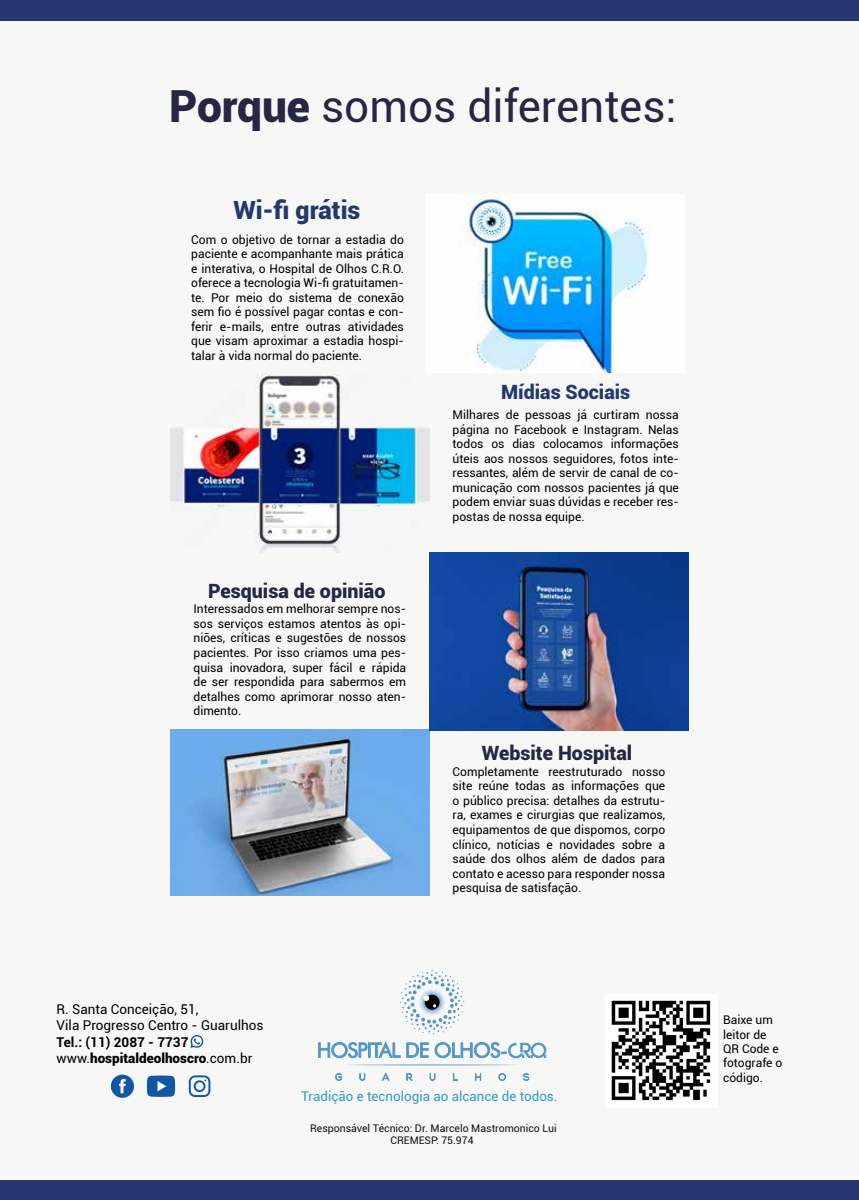
<style>
.page{position:relative;width:859px;height:1200px;background:#fff}
.page>*{position:absolute;margin:0;border:0;box-sizing:border-box;transform-origin:0 0}
.t1{font:44.25px "Roboto";color:#252745}
.t2{font:900 25.05px "Roboto";color:#23386e}
.t3{font:900 19.65px "Roboto";color:#252745}
.t4{font:900 19.65px "Roboto";color:#23386e}
.t5{font:13.5px/16.2px "Roboto";color:#000}
.t6{font:700 13.5px/16.2px "Roboto";color:#000}
.t7{font:13.35px "Roboto";color:#39c}
.t8{font:12.15px/14.5px "Roboto";color:#000;text-align:justify}
.t9{font:12px/14.4px "Roboto";color:#000}
.t10{font:10.5px/12.6px "Roboto";color:#12110c;text-align:center}
.s1{font-weight:900}
.s2{font-weight:400}
</style>
<div class="page">
<div style="left:0;top:0;width:859px;height:1199px;background:#f7f8f6"></div>
<div style="left:0;top:0;width:859px;height:20px;background:#24386f"></div>
<div style="left:0;top:1180px;width:859px;height:19px;background:#24386f"></div>
<img style="left:464px;top:196px;width:183px;height:177px">
<img style="left:170px;top:729px;width:259px;height:166px">
<img style="left:170px;top:374px;width:259px;height:178px">
<img style="left:429px;top:552px;width:259px;height:178px">
<img style="left:611px;top:1000px;width:100px;height:101px">
<svg style="left:345px;top:1064px;width:175px;height:1px"></svg>
<svg style="left:335px;top:1073px;width:7px;height:7px"></svg>
<svg style="left:359px;top:1073px;width:6px;height:7px"></svg>
<svg style="left:382px;top:1073px;width:7px;height:7px"></svg>
<svg style="left:406px;top:1073px;width:6px;height:7px"></svg>
<svg style="left:430px;top:1073px;width:5px;height:7px"></svg>
<svg style="left:453px;top:1073px;width:5px;height:7px"></svg>
<svg style="left:475px;top:1073px;width:6px;height:7px"></svg>
<svg style="left:498px;top:1073px;width:8px;height:7px"></svg>
<svg style="left:523px;top:1073px;width:6px;height:7px"></svg>
<svg style="left:318px;top:1041px;width:228px;height:17px"></svg>
<svg style="left:400px;top:970px;width:64px;height:64px"></svg>
<svg style="left:111px;top:1074px;width:23px;height:23px"></svg>
<svg style="left:147px;top:1075px;width:29px;height:21px"></svg>
<svg style="left:189px;top:1075px;width:21px;height:21px"></svg>
<svg style="left:191px;top:1035px;width:12px;height:12px"></svg>
<h1 class="t1" style="left:169px;top:75px;width:509px"><span class="s1">Porque</span> somos diferentes:</h1>
<h2 class="t2" style="left:233px;top:192px;width:129px">Wi-fi grátis</h2>
<p class="t8" style="left:191px;top:232px;width:214px">Com o objetivo de tornar a estadia do paciente e acompanhante mais prática e interativa, o Hospital de Olhos C.R.O. oferece a tecnologia Wi-fi gratuitamen&shy;te. Por meio do sistema de conexão sem fio é possível pagar contas e con&shy;ferir e-mails, entre outras atividades que visam aproximar a estadia hospi&shy;talar à vida normal do paciente.</p>
<h3 class="t3" style="left:208px;top:577px;width:179px">Pesquisa de opinião</h3>
<p class="t8" style="left:193px;top:601px;width:214px">Interessados em melhorar sempre nos&shy;sos serviços estamos atentos às opi&shy;niões, críticas e sugestões de nossos pacientes. Por isso criamos uma pes&shy;quisa inovadora, super fácil e rápida de ser respondida para sabermos em detalhes como aprimorar nosso aten&shy;dimento.</p>
<p class="t5" style="left:57px;top:1000px;width:208px">R. Santa Conceição, 51,<br>Vila Progresso Centro - Guarulhos</p>
<p class="t6" style="left:57px;top:1032px;width:197px">Tel.: (11) 2087 - 7737 <span class="s2">www.</span><span class="s1">hospitaldeolhoscro</span><span class="s2">.com.br</span></p>
<h3 class="t4" style="left:501px;top:378px;width:131px">Mídias Sociais</h3>
<p class="t8" style="left:453px;top:407px;width:228px">Milhares de pessoas já curtiram nossa página no Facebook e Instagram. Nelas todos os dias colocamos informações úteis aos nossos seguidores, fotos inte&shy;ressantes, além de servir de canal de co&shy;municação com nossos pacientes já que podem enviar suas dúvidas e receber res&shy;postas de nossa equipe.</p>
<h3 class="t3" style="left:482px;top:739px;width:152px">Website Hospital</h3>
<p class="t8" style="left:453px;top:763px;width:214px">Completamente reestruturado nosso site reúne todas as informações que o público precisa: detalhes da estrutu&shy;ra, exames e cirurgias que realizamos, equipamentos de que dispomos, corpo clínico, notícias e novidades sobre a saúde dos olhos além de dados para contato e acesso para responder nossa pesquisa de satisfação.</p>
<p class="t7" style="left:301px;top:1086px;width:258px">Tradição e tecnologia ao alcance de todos.</p>
<p class="t10" style="left:310px;top:1120px;width:248px">Responsável Técnico: Dr. Marcelo Mastromonico Lui<br>CREMESP: 75.974</p>
<p class="t9" style="left:723px;top:1011px;width:61px">Baixe um leitor de<br>QR Code e fotografe o código.</p>
</div>
